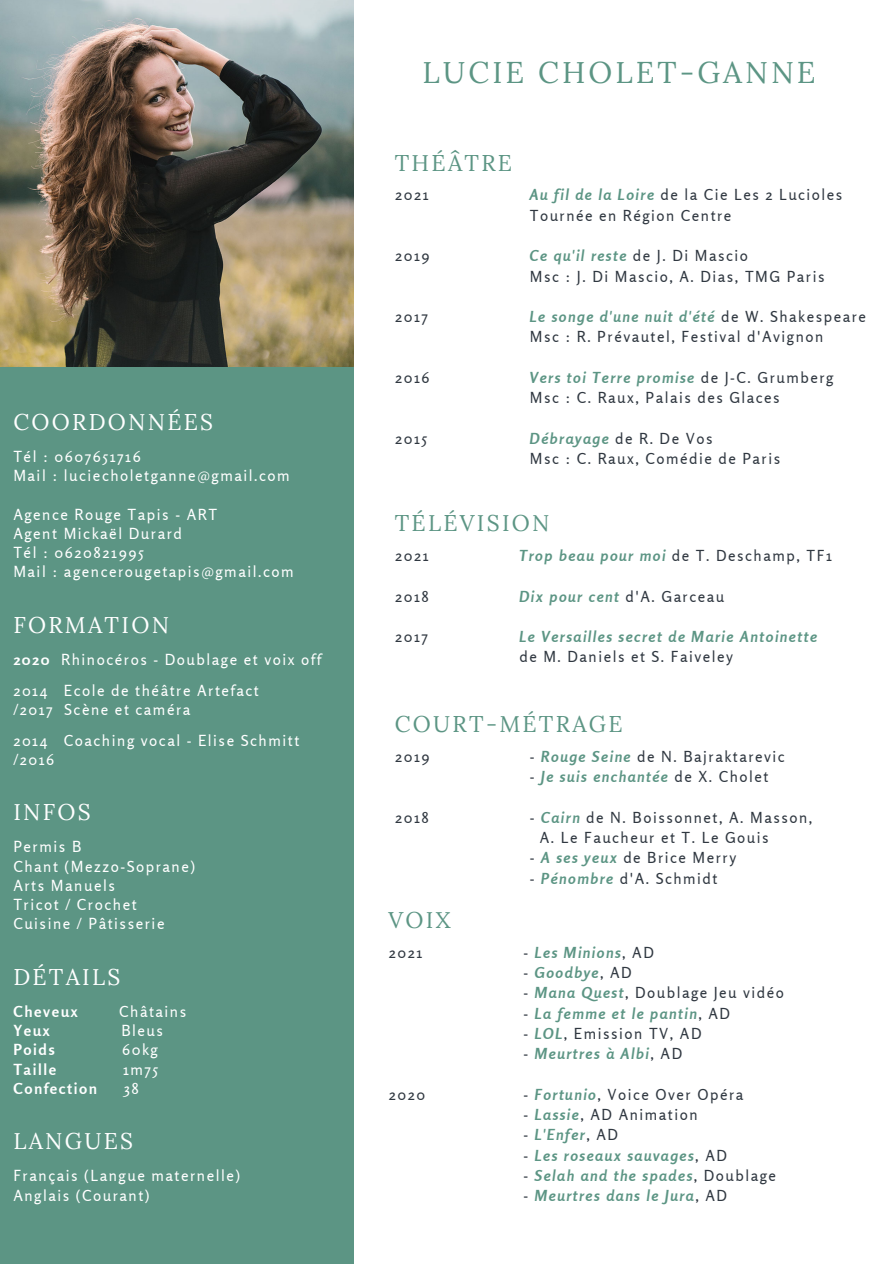
<style>
.page{position:relative;width:894px;height:1264px;background:#fff}
.page>*{position:absolute;margin:0;border:0;box-sizing:border-box;transform-origin:0 0}
.t1{font:30px "Lora";letter-spacing:.1em;color:#5c9584}
.t2{font:22.65px "Lora";letter-spacing:.1em;color:#fff}
.t3{font:22.65px "Lora";letter-spacing:.1em;color:#5c9584}
.t4{font:15.15px "Rosario";letter-spacing:.1em;color:#303841}
.t5{font:15.15px "Rosario";letter-spacing:.1em;color:#fff}
.t6{font:italic 700 15.15px "Rosario";letter-spacing:.1em;color:#5c9584}
.t7{font:700 15.15px "Rosario";letter-spacing:.1em;color:#fff}
.s1{font-weight:700}
.s2{font-weight:700;font-style:italic;color:#5c9584}
.s3{font-weight:400;font-style:normal;color:#303841}
</style>
<div class="page">
<img style="left:0;top:0;width:354px;height:367px">
<div style="left:0;top:367px;width:354px;height:896px;background:#5c9584"></div>
<p class="t2" style="left:13px;top:407px;width:201px">COORDONNÉES</p>
<p class="t5" style="left:13px;top:447px;width:129px">Tél : 0607651716</p>
<p class="t5" style="left:13px;top:466px;width:278px">Mail : luciecholetganne@gmail.com</p>
<p class="t5" style="left:13px;top:505px;width:205px">Agence Rouge Tapis - ART</p>
<p class="t5" style="left:13px;top:524px;width:170px">Agent Mickaël Durard</p>
<p class="t5" style="left:13px;top:543px;width:132px">Tél : 0620821995</p>
<p class="t5" style="left:13px;top:562px;width:282px">Mail : agencerougetapis@gmail.com</p>
<p class="t2" style="left:13px;top:610px;width:157px">FORMATION</p>
<p class="t5" style="left:13px;top:650px;width:309px"><span class="s1">2020</span> Rhinocéros - Doublage et voix off</p>
<p class="t5" style="left:13px;top:681px;width:247px">2014 Ecole de théâtre Artefact</p>
<p class="t5" style="left:13px;top:700px;width:178px">/2017 Scène et caméra</p>
<p class="t5" style="left:13px;top:730px;width:287px">2014 Coaching vocal - Elise Schmitt</p>
<p class="t5" style="left:13px;top:750px;width:43px">/2016</p>
<p class="t2" style="left:13px;top:797px;width:79px">INFOS</p>
<p class="t5" style="left:13px;top:837px;width:70px">Permis B</p>
<p class="t5" style="left:13px;top:856px;width:183px">Chant (Mezzo-Soprane)</p>
<p class="t5" style="left:13px;top:876px;width:103px">Arts Manuels</p>
<p class="t5" style="left:13px;top:895px;width:125px">Tricot / Crochet</p>
<p class="t5" style="left:13px;top:914px;width:153px">Cuisine / Pâtisserie</p>
<p class="t2" style="left:13px;top:961px;width:109px">DÉTAILS</p>
<p class="t7" style="left:13px;top:1002px;width:66px">Cheveux</p>
<p class="t5" style="left:119px;top:1002px;width:69px">Châtains</p>
<p class="t7" style="left:13px;top:1021px;width:38px">Yeux</p>
<p class="t5" style="left:121px;top:1021px;width:43px">Bleus</p>
<p class="t7" style="left:13px;top:1040px;width:43px">Poids</p>
<p class="t5" style="left:122px;top:1040px;width:37px">60kg</p>
<p class="t7" style="left:13px;top:1059px;width:44px">Taille</p>
<p class="t5" style="left:123px;top:1059px;width:37px">1m75</p>
<p class="t7" style="left:13px;top:1078px;width:85px">Confection</p>
<p class="t5" style="left:124px;top:1078px;width:17px">38</p>
<p class="t2" style="left:13px;top:1126px;width:121px">LANGUES</p>
<p class="t5" style="left:13px;top:1166px;width:228px">Français (Langue maternelle)</p>
<p class="t5" style="left:13px;top:1185px;width:138px">Anglais (Courant)</p>
<p class="t1" style="left:422px;top:53px;width:394px">LUCIE CHOLET-GANNE</p>
<p class="t3" style="left:394px;top:148px;width:119px">THÉÂTRE</p>
<p class="t4" style="left:395px;top:186px;width:35px">2021</p>
<p class="t4" style="left:395px;top:246px;width:36px">2019</p>
<p class="t4" style="left:395px;top:307px;width:34px">2017</p>
<p class="t4" style="left:395px;top:368px;width:36px">2016</p>
<p class="t4" style="left:395px;top:429px;width:33px">2015</p>
<p class="t4" style="left:529px;top:186px;width:314px"><span class="s2">Au fil de la Loire</span> de la Cie Les 2 Lucioles</p>
<p class="t4" style="left:529px;top:206px;width:203px">Tournée en Région Centre</p>
<p class="t6" style="left:529px;top:246px;width:219px">Ce qu'il reste <span class="s3">de J. Di Mascio</span></p>
<p class="t4" style="left:529px;top:267px;width:296px">Msc : J. Di Mascio, A. Dias, TMG Paris</p>
<p class="t6" style="left:529px;top:307px;width:337px">Le songe d'une nuit d'été <span class="s3">de W. Shakespeare</span></p>
<p class="t4" style="left:529px;top:327px;width:295px">Msc : R. Prévautel, Festival d'Avignon</p>
<p class="t6" style="left:529px;top:368px;width:305px">Vers toi Terre promise <span class="s3">de J-C. Grumberg</span></p>
<p class="t4" style="left:529px;top:388px;width:251px">Msc : C. Raux, Palais des Glaces</p>
<p class="t6" style="left:529px;top:429px;width:184px">Débrayage <span class="s3">de R. De Vos</span></p>
<p class="t4" style="left:529px;top:449px;width:252px">Msc : C. Raux, Comédie de Paris</p>
<p class="t3" style="left:394px;top:508px;width:156px">TÉLÉVISION</p>
<p class="t4" style="left:395px;top:546px;width:35px">2021</p>
<p class="t4" style="left:395px;top:586px;width:35px">2018</p>
<p class="t4" style="left:395px;top:627px;width:34px">2017</p>
<p class="t4" style="left:519px;top:546px;width:314px"><span class="s2">Trop beau pour moi</span> de T. Deschamp, TF1</p>
<p class="t6" style="left:519px;top:586px;width:206px">Dix pour cent <span class="s3">d'A. Garceau</span></p>
<p class="t6" style="left:519px;top:627px;width:299px">Le Versailles secret de Marie Antoinette</p>
<p class="t4" style="left:519px;top:647px;width:215px">de M. Daniels et S. Faiveley</p>
<p class="t3" style="left:394px;top:709px;width:229px">COURT-MÉTRAGE</p>
<p class="t4" style="left:395px;top:747px;width:36px">2019</p>
<p class="t4" style="left:529px;top:747px;width:256px">- <span class="s2">Rouge Seine</span> de N. Bajraktarevic</p>
<p class="t6" style="left:529px;top:767px;width:240px"><span class="s3">-</span> Je suis enchantée <span class="s3">de X. Cholet</span></p>
<p class="t4" style="left:529px;top:808px;width:284px">- <span class="s2">Cairn</span> de N. Boissonnet, A. Masson,</p>
<p class="t4" style="left:539px;top:828px;width:230px">A. Le Faucheur et T. Le Gouis</p>
<p class="t4" style="left:529px;top:848px;width:208px">- <span class="s2">A ses yeux</span> de Brice Merry</p>
<p class="t4" style="left:529px;top:868px;width:189px">- <span class="s2">Pénombre</span> d'A. Schmidt</p>
<p class="t4" style="left:395px;top:808px;width:35px">2018</p>
<p class="t3" style="left:388px;top:905px;width:64px">VOIX</p>
<p class="t4" style="left:389px;top:942px;width:35px">2021</p>
<p class="t4" style="left:389px;top:1084px;width:38px">2020</p>
<p class="t6" style="left:523px;top:942px;width:132px"><span class="s3">-</span> Les Minions<span class="s3">, AD</span></p>
<p class="t6" style="left:523px;top:963px;width:110px"><span class="s3">-</span> Goodbye<span class="s3">, AD</span></p>
<p class="t4" style="left:523px;top:983px;width:262px">- <span class="s2">Mana Quest</span>, Doublage Jeu vidéo</p>
<p class="t6" style="left:523px;top:1003px;width:208px"><span class="s3">-</span> La femme et le pantin<span class="s3">, AD</span></p>
<p class="t4" style="left:523px;top:1024px;width:179px">- <span class="s2">LOL</span>, Emission TV, AD</p>
<p class="t6" style="left:523px;top:1044px;width:160px"><span class="s3">-</span> Meurtres à Albi<span class="s3">, AD</span></p>
<p class="t4" style="left:523px;top:1084px;width:221px">- <span class="s2">Fortunio</span>, Voice Over Opéra</p>
<p class="t4" style="left:523px;top:1105px;width:175px">- <span class="s2">Lassie</span>, AD Animation</p>
<p class="t6" style="left:523px;top:1125px;width:96px"><span class="s3">-</span> L'Enfer<span class="s3">, AD</span></p>
<p class="t6" style="left:523px;top:1145px;width:205px"><span class="s3">-</span> Les roseaux sauvages<span class="s3">, AD</span></p>
<p class="t6" style="left:523px;top:1165px;width:254px"><span class="s3">-</span> Selah and the spades<span class="s3">, Doublage</span></p>
<p class="t6" style="left:523px;top:1186px;width:205px"><span class="s3">-</span> Meurtres dans le Jura<span class="s3">, AD</span></p>
</div>
